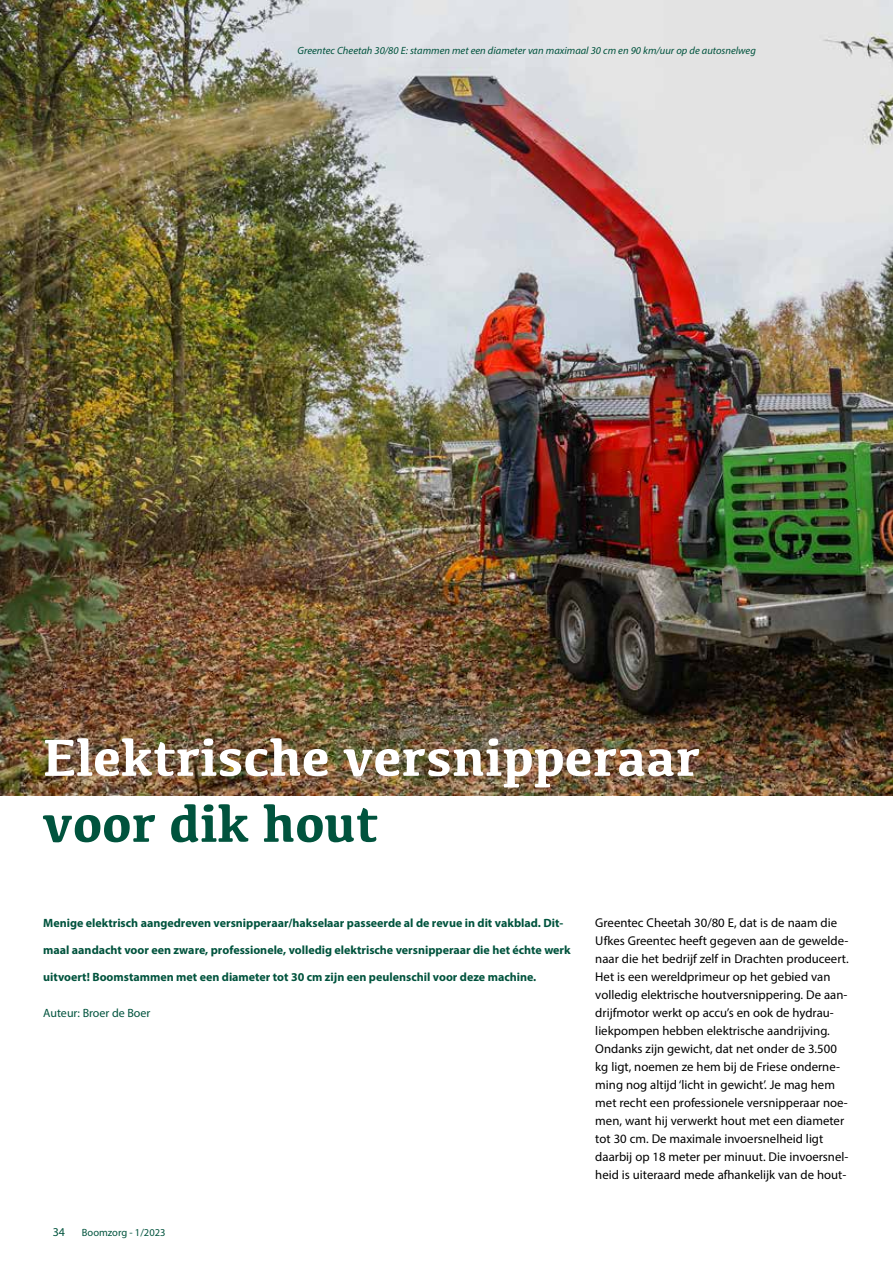
<style>
.page{position:relative;width:893px;height:1263px;background:#fff}
.page>*{position:absolute;margin:0;border:0;box-sizing:border-box;transform-origin:0 0}
.t1{font:700 54px "Kefa";color:#fff}
.t2{font:700 54px "Kefa";color:#00533d}
.t3{font:12.75px/18px "Myriad Pro";color:#000}
.t4{font:700 12px "Myriad Pro";color:#00533d}
.t5{font:12px "Myriad Pro";color:#00533d}
.t6{font:italic 10.5px "Myriad Pro";color:#00533d}
.t7{font:10.5px "Myriad Pro";color:#00533d}
</style>
<div class="page">
<img style="left:0;top:0;width:893px;height:796px">
<p class="t6" style="left:298px;top:44px;width:460px">Greentec Cheetah 30/80 E: stammen met een diameter van maximaal 30 cm en 90 km/uur op de autosnelweg</p>
<h1 class="t1" style="left:43px;top:721px;width:659px">Elektrische versnipperaar</h1>
<h1 class="t2" style="left:43px;top:787px;width:337px">voor dik hout</h1>
<p class="t4" style="left:43px;top:915px;width:522px">Menige elektrisch aangedreven versnipperaar/hakselaar passeerde al de revue in dit vakblad. Dit-</p>
<p class="t4" style="left:43px;top:942px;width:529px">maal aandacht voor een zware, professionele, volledig elektrische versnipperaar die het échte werk</p>
<p class="t4" style="left:43px;top:969px;width:495px">uitvoert! Boomstammen met een diameter tot 30 cm zijn een peulenschil voor deze machine.</p>
<p class="t5" style="left:43px;top:1006px;width:109px">Auteur: Broer de Boer</p>
<p class="t5" style="left:53px;top:1224px;width:14px">34</p>
<p class="t7" style="left:82px;top:1226px;width:85px">Boomzorg - 1/2023</p>
<p class="t3" style="left:595px;top:914px;width:255px">Greentec Cheetah 30/80 E, dat is de naam die Ufkes Greentec heeft gegeven aan de gewelde&shy;naar die het bedrijf zelf in Drachten produceert.<br>Het is een wereldprimeur op het gebied van volledig elektrische houtversnippering. De aan&shy;drijfmotor werkt op accu’s en ook de hydrau&shy;liekpompen hebben elektrische aandrijving.<br>Ondanks zijn gewicht, dat net onder de 3.500 kg ligt, noemen ze hem bij de Friese onderne&shy;ming nog altijd ‘licht in gewicht’. Je mag hem met recht een professionele versnipperaar noe&shy;men, want hij verwerkt hout met een diameter tot 30 cm. De maximale invoersnelheid ligt daarbij op 18 meter per minuut. Die invoersnel&shy;heid is uiteraard mede afhankelijk van de hout-</p>
</div>
